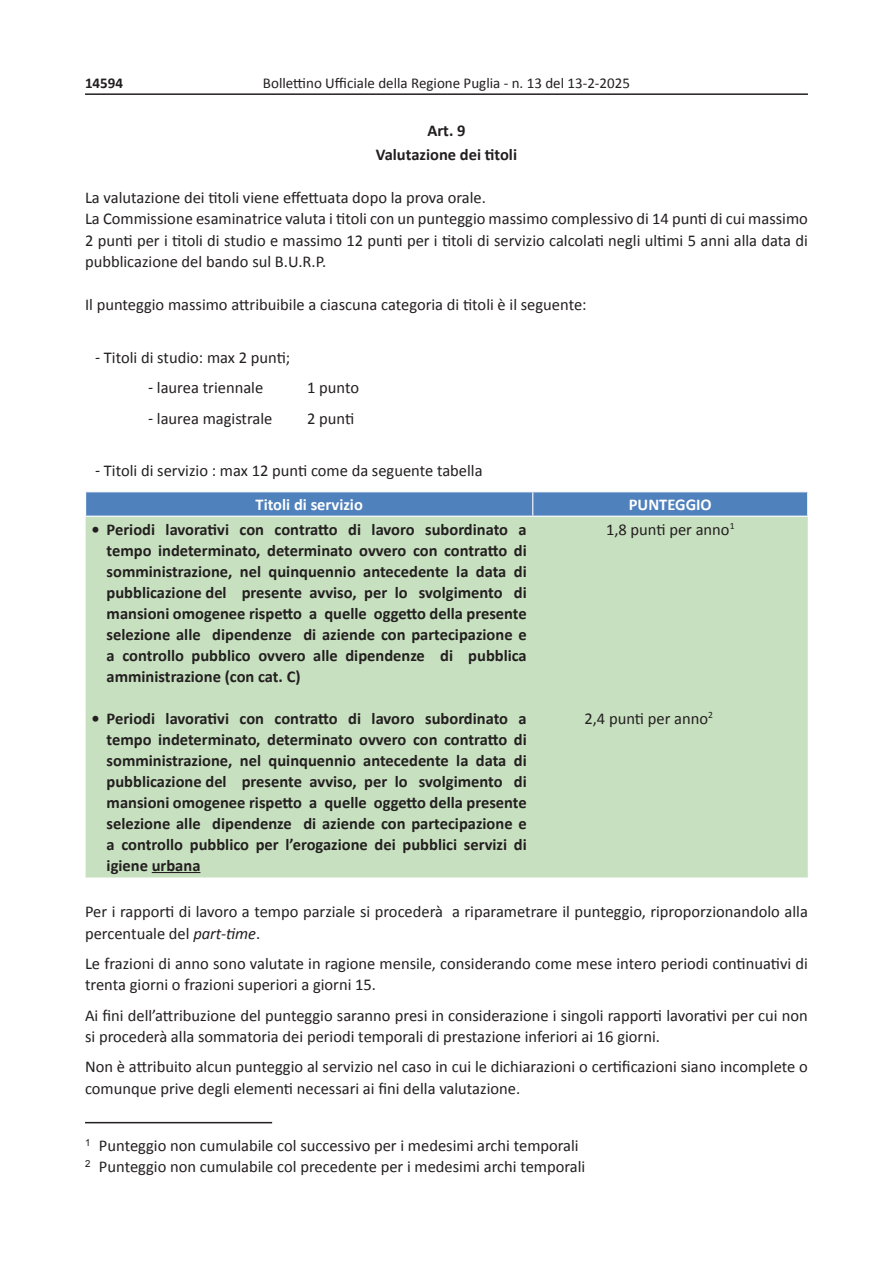
<style>
.page{position:relative;width:893px;height:1263px;background:#fff}
.page>*{position:absolute;margin:0;border:0;box-sizing:border-box;transform-origin:0 0}
.t1{font:16.5px/21.3px "Calibri";color:#231f20}
.t2{font:700 16.5px/21px "Calibri";color:#231f20;text-align:justify}
.t3{font:700 16.5px "Calibri";color:#fff}
.t4{font:15px "Calibri";color:#231f20}
.t5{font:700 15px "Calibri";color:#231f20}
.s1{font-family:"Candara";font-size:18px}
.s2{font-weight:700;color:#fff}
.s3{font-style:italic}
</style>
<div class="page">
<hr style="left:85px;top:93px;width:723px;height:2px;background:#231f20">
<div style="left:86px;top:517px;width:722px;height:360px;background:#c7e0bf"></div>
<svg style="left:85px;top:492px;width:723px;height:24px;background:#5585bf"></svg>
<hr style="left:152px;top:872px;width:48px;height:1px;background:#231f20">
<hr style="left:85px;top:1122px;width:187px;height:1px;background:#231f20">
<p class="t5" style="left:85px;top:72px;width:40px">14594</p>
<p class="t4" style="left:263px;top:74px;width:369px">Bollettino Ufficiale della Regione Puglia - n. 13 del 13-2-2025</p>
<p class="t2" style="left:376px;top:118px;width:143px;line-height:24px;text-align:center">Art. 9<br>Valutazione dei titoli</p>
<p class="t1" style="left:85px;top:186px;width:724px">La valutazione dei titoli viene effettuata dopo la prova orale.<br>La Commissione esaminatrice valuta i titoli con un punteggio massimo complessivo di 14 punti di cui massimo 2 punti per i titoli di studio e massimo 12 punti per i titoli di servizio calcolati negli ultimi 5 anni alla data di pubblicazione del bando sul B.U.R.P.</p>
<p class="t1" style="left:85px;top:294px;width:503px">Il punteggio massimo attribuibile a ciascuna categoria di titoli è il seguente:</p>
<p class="t1" style="left:95px;top:346px;width:196px"><span class="s1">-</span> Titoli di studio: max 2 punti;</p>
<p class="t1" style="left:148px;top:376px;width:116px"><span class="s1">-</span> laurea triennale</p>
<p class="t1" style="left:307px;top:376px;width:54px">1 punto</p>
<p class="t1" style="left:148px;top:407px;width:125px"><span class="s1">-</span> laurea magistrale</p>
<p class="t1" style="left:307px;top:407px;width:49px">2 punti</p>
<p class="t1" style="left:255px;top:453px;width:229px;line-height:33.9px;text-indent:-160px"><span class="s1">-</span> Titoli di servizio : max 12 punti come da seguente tabella<br><span class="s2">Titoli di servizio</span></p>
<p class="t3" style="left:629px;top:493px;width:84px">PUNTEGGIO</p>
<p class="t2" style="left:107px;top:518px;width:422px;text-indent:-15px">• Periodi lavorativi con contratto di lavoro subordinato a tempo indeterminato, determinato ovvero con contratto di somministrazione, nel quinquennio antecedente la data di pubblicazione del presente avviso, per lo svolgimento di mansioni omogenee rispetto a quelle oggetto della presente selezione alle dipendenze di aziende con partecipazione e a controllo pubblico ovvero alle dipendenze di pubblica amministrazione (con cat. C)</p>
<p class="t1" style="left:606px;top:518px;width:130px">1,8 punti per anno<sup>1</sup></p>
<p class="t2" style="left:107px;top:707px;width:422px;text-indent:-15px">• Periodi lavorativi con contratto di lavoro subordinato a tempo indeterminato, determinato ovvero con contratto di somministrazione, nel quinquennio antecedente la data di pubblicazione del presente avviso, per lo svolgimento di mansioni omogenee rispetto a quelle oggetto della presente selezione alle dipendenze di aziende con partecipazione e a controllo pubblico per l’erogazione dei pubblici servizi di igiene urbana</p>
<p class="t1" style="left:584px;top:707px;width:130px">2,4 punti per anno<sup>2</sup></p>
<p class="t1" style="left:85px;top:900px;width:724px">Per i rapporti di lavoro a tempo parziale si procederà a riparametrare il punteggio, riproporzionandolo alla percentuale del <span class="s3">part-time</span>.</p>
<p class="t1" style="left:85px;top:952px;width:724px">Le frazioni di anno sono valutate in ragione mensile, considerando come mese intero periodi continuativi di trenta giorni o frazioni superiori a giorni 15.</p>
<p class="t1" style="left:85px;top:1004px;width:724px">Ai fini dell’attribuzione del punteggio saranno presi in considerazione i singoli rapporti lavorativi per cui non si procederà alla sommatoria dei periodi temporali di prestazione inferiori ai 16 giorni.</p>
<p class="t1" style="left:85px;top:1055px;width:724px">Non è attribuito alcun punteggio al servizio nel caso in cui le dichiarazioni o certificazioni siano incomplete o comunque prive degli elementi necessari ai fini della valutazione.</p>
<p class="t1" style="left:85px;top:1134px;width:502px"><sup>1</sup> Punteggio non cumulabile col successivo per i medesimi archi temporali<br><sup>2</sup> Punteggio non cumulabile col precedente per i medesimi archi temporali</p>
</div>
